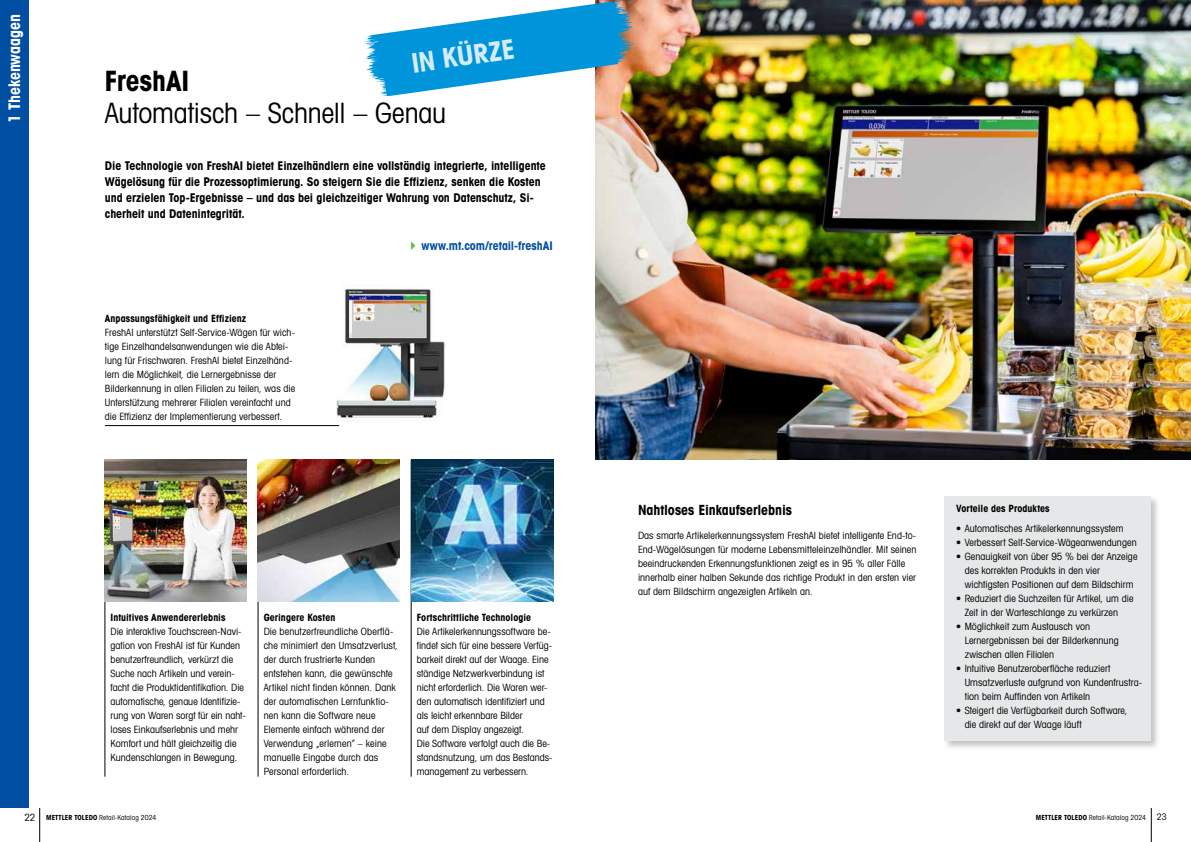
<style>
.page{position:relative;width:1191px;height:842px;background:#fff}
.page>*{position:absolute;margin:0;border:0;box-sizing:border-box;transform-origin:0 0}
.t1{font:28px "Avant Gardefor MT Bk";letter-spacing:-.005em;color:#000}
.t2{font:28px "Avant Gardefor MT Bd";letter-spacing:-.005em;color:#000}
.t3{font:27px "Avant Gardefor MT Bd";color:#fff}
.t4{font:16px "Avant Gardefor MT Bd";letter-spacing:-.01em;color:#fff}
.t5{font:14px "Avant Gardefor MT Bd";letter-spacing:-.005em;color:#000}
.t6{font:12px/16px "Avant Gardefor MT Bd";letter-spacing:-.005em;color:#000}
.t7{font:12px "Avant Gardefor MT Bd";color:#004fa3}
.t8{font:10px/14px "Avant Gardefor MT Bk";letter-spacing:.005em;color:#000}
.t9{font:10px "Avant Gardefor MT Bd";color:#000}
.t10{font:7px "Avant Gardefor MT Bk";letter-spacing:.01em;color:#000}
.s1{font-size:10px}
.s2{font-family:"Avant Gardefor MT Bd"}
.s3{font-size:9px}
</style>
<div class="page">
<hr style="left:1151px;top:808px;width:1px;height:34px;background:#000">
<hr style="left:39px;top:808px;width:1px;height:34px;background:#000">
<img style="left:279px;top:288px;width:167px;height:139px">
<hr style="left:105px;top:425px;width:234px;height:1px;background:#000">
<hr style="left:411px;top:460px;width:1px;height:317px;background:#000">
<hr style="left:258px;top:460px;width:1px;height:317px;background:#000">
<hr style="left:105px;top:460px;width:1px;height:317px;background:#000">
<div style="left:943px;top:495px;width:218px;height:256px;background:#000;opacity:.25"></div>
<div style="left:944px;top:497px;width:207px;height:244px;background:#e6e7e8"></div>
<div style="left:0;top:0;width:28px;height:808px;background:#004fa3"></div>
<img style="left:595px;top:0;width:596px;height:459px">
<img style="left:411px;top:460px;width:142px;height:141px">
<img style="left:258px;top:460px;width:141px;height:141px">
<img style="left:105px;top:460px;width:142px;height:141px">
<svg style="left:364px;top:1px;width:250px;height:63px"></svg>
<h3 class="t4" style="left:4px;top:123px;width:111px;rotate:-90deg">1 Thekenwaagen</h3>
<h2 class="t3" style="left:409px;top:46px;width:106px;rotate:-8deg">IN KÜRZE</h2>
<h1 class="t2" style="left:105px;top:63px;width:86px">FreshAI</h1>
<h1 class="t1" style="left:105px;top:96px;width:343px">Automatisch – Schnell – Genau</h1>
<p class="t6" style="left:105px;top:158px;width:442px">Die Technologie von FreshAI bietet Einzelhändlern eine vollständig integrierte, intelligente Wägelösung für die Prozessoptimierung. So steigern Sie die Effizienz, senken die Kosten und erzielen Top-Ergebnisse – und das bei gleichzeitiger Wahrung von Datenschutz, Si&shy;cherheit und Datenintegrität.</p>
<p class="t7" style="left:421px;top:238px;width:133px">www.mt.com/retail-freshAI</p>
<p class="t9" style="left:105px;top:312px;width:143px">Anpassungsfähigkeit und Effizienz</p>
<p class="t8" style="left:105px;top:325px;width:192px">FreshAI unterstützt Self-Service-Wägen für wich&shy;tige Einzelhandelsanwendungen wie die Abtei&shy;lung für Frischwaren. FreshAI bietet Einzelhänd&shy;lern die Möglichkeit, die Lernergebnisse der Bilderkennung in allen Filialen zu teilen, was die Unterstützung mehrerer Filialen vereinfacht und die Effizienz der Implementierung verbessert.</p>
<p class="t9" style="left:111px;top:610px;width:116px">Intuitives Anwendererlebnis</p>
<p class="t8" style="left:111px;top:624px;width:137px">Die interaktive Touchscreen-Navi&shy;gation von FreshAI ist für Kunden benutzerfreundlich, verkürzt die Suche nach Artikeln und verein&shy;facht die Produktidentifikation. Die automatische, genaue Identifizie&shy;rung von Waren sorgt für ein naht&shy;loses Einkaufserlebnis und mehr Komfort und hält gleichzeitig die Kundenschlangen in Bewegung.</p>
<p class="t9" style="left:264px;top:610px;width:73px">Geringere Kosten</p>
<p class="t8" style="left:264px;top:624px;width:136px">Die benutzerfreundliche Oberflä&shy;che minimiert den Umsatzverlust, der durch frustrierte Kunden entstehen kann, die gewünschte<br>Artikel nicht finden können. Dank der automatischen Lernfunktio&shy;nen kann die Software neue<br>Elemente einfach während der<br>Verwendung „erlernen“ – keine manuelle Eingabe durch das<br>Personal erforderlich.</p>
<p class="t9" style="left:417px;top:610px;width:116px">Fortschrittliche Technologie</p>
<p class="t8" style="left:417px;top:624px;width:137px">Die Artikelerkennungssoftware be&shy;findet sich für eine bessere Verfüg&shy;barkeit direkt auf der Waage. Eine ständige Netzwerkverbindung ist nicht erforderlich. Die Waren wer&shy;den automatisch identifiziert und als leicht erkennbare Bilder<br>auf dem Display angezeigt.<br>Die Software verfolgt auch die Be&shy;standsnutzung, um das Bestands&shy;management zu verbessern.</p>
<h3 class="t5" style="left:638px;top:501px;width:155px">Nahtloses Einkaufserlebnis</h3>
<p class="t8" style="left:638px;top:528px;width:280px">Das smarte Artikelerkennungssystem FreshAI bietet intelligente End-to-End-Wägelösungen für moderne Lebensmitteleinzelhändler. Mit seinen beeindruckenden Erkennungsfunktionen zeigt es in 95 % aller Fälle innerhalb einer halben Sekunde das richtige Produkt in den ersten vier auf dem Bildschirm angezeigten Artikeln an.</p>
<p class="t9" style="left:956px;top:502px;width:95px">Vorteile des Produktes</p>
<p class="t8" style="left:956px;top:521px;width:169px">• Automatisches Artikelerkennungssystem</p>
<p class="t8" style="left:956px;top:535px;width:182px">• Verbessert Self-Service-Wägeanwendungen</p>
<p class="t8" style="left:964px;top:549px;width:174px;text-indent:-8px">• Genauigkeit von über 95 % bei der Anzeige des korrekten Produkts in den vier wichtigsten Positionen auf dem Bildschirm</p>
<p class="t8" style="left:964px;top:591px;width:170px;text-indent:-8px">• Reduziert die Suchzeiten für Artikel, um die<br>Zeit in der Warteschlange zu verkürzen</p>
<p class="t8" style="left:964px;top:619px;width:156px;text-indent:-8px">• Möglichkeit zum Austausch von<br>Lernergebnissen bei der Bilderkennung zwischen allen Filialen</p>
<p class="t8" style="left:964px;top:661px;width:179px;text-indent:-8px">• Intuitive Benutzeroberfläche reduziert<br>Umsatzverluste aufgrund von Kundenfrustra&shy;tion beim Auffinden von Artikeln</p>
<p class="t8" style="left:964px;top:703px;width:164px;text-indent:-8px">• Steigert die Verfügbarkeit durch Software, die direkt auf der Waage läuft</p>
<p class="t10" style="left:25px;top:813px;width:133px"><span class="s1">22</span> <span class="s2">METTLER TOLEDO</span> Retail-Katalog 2024</p>
<p class="t10" style="left:1035px;top:813px;width:132px"><span class="s2">METTLER TOLEDO</span> Retail-Katalog 2024 <span class="s3">23</span></p>
</div>
